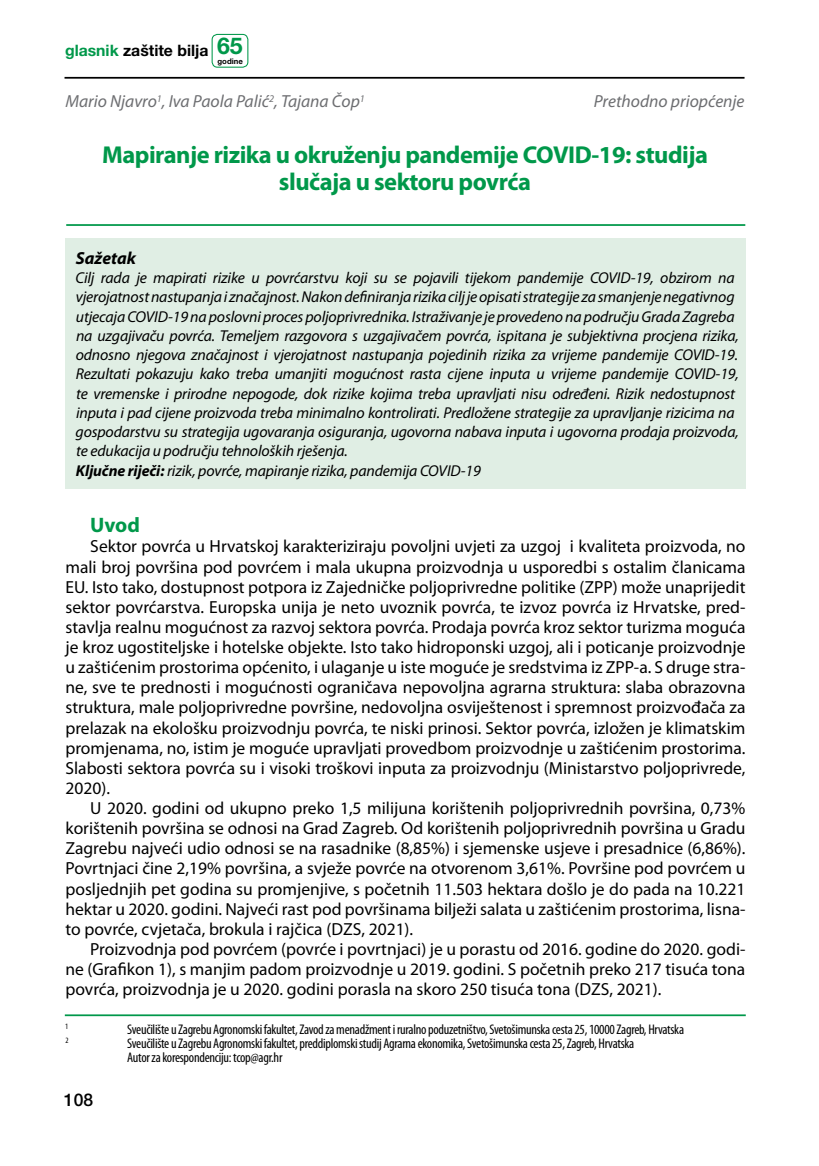
<style>
.page{position:relative;width:819px;height:1166px;background:#fff}
.page>*{position:absolute;margin:0;border:0;box-sizing:border-box;transform-origin:0 0}
.t1{font:700 24.5px/26.2px "Myriad Pro";letter-spacing:-.02em;color:#00984a;text-align:center}
.t2{font:700 21px "Myriad Pro";color:#00984a}
.t3{font:17.5px/20.1px "Myriad Pro";color:#000;text-align:justify}
.t4{font:italic 17.5px "Myriad Pro";color:#6d6e71}
.t5{font:italic 700 17.5px "Myriad Pro";color:#000}
.t6{font:500 17.5px "Helvetica Neue LT Pro";color:#000}
.t7{font:italic 15.75px/19.2px "Myriad Pro";letter-spacing:-.01em;color:#000}
.t8{font:700 15.75px "Helvetica Neue LT Pro";color:#000}
.t9{font:condensed 14px/14px "Myriad Pro";letter-spacing:-.02em;color:#000}
.t10{font:condensed 8.22px "Myriad Pro";color:#000}
.t11{font:700 7.7px "Helvetica Neue LT Pro";color:#000}
.s1{color:#00984a}
.s2{font-size:23.1px;color:#00984a}
.s3{font-weight:700}
</style>
<div class="page">
<hr style="left:64px;top:77px;width:680px;height:2px;background:#000">
<div style="left:211px;top:34px;width:37px;height:34px;border:1px solid #00984a;border-radius:5px"></div>
<div style="left:65px;top:238px;width:680px;height:250px;background:#e0eee4"></div>
<hr style="left:65px;top:1014px;width:680px;height:2px;background:#00984a">
<hr style="left:66px;top:224px;width:679px;height:2px;background:#00984a">
<p class="t8" style="left:65px;top:41px;width:179px"><span class="s1">glasnik</span> zaštite bilja <span class="s2">65</span></p>
<p class="t11" style="left:217px;top:56px;width:27px">godine</p>
<p class="t4" style="left:65px;top:91px;width:301px">Mario Njavro<sup>1</sup>, Iva Paola Palić<sup>2</sup>, Tajana Čop<sup>1</sup></p>
<p class="t4" style="left:594px;top:91px;width:152px">Prethodno priopćenje</p>
<h1 class="t1" style="left:102px;top:141px;width:607px">Mapiranje rizika u okruženju pandemije COVID-19: studija slučaja u sektoru povrća</h1>
<p class="t5" style="left:76px;top:247px;width:62px">Sažetak</p>
<p class="t7" style="left:75px;top:268px;width:664px">Cilj rada je mapirati rizike u povrćarstvu koji su se pojavili tijekom pandemije COVID-19, obzirom na vjerojatnost nastupanja i značajnost. Nakon definiranja rizika cilj je opisati strategije za smanjenje negativnog utjecaja COVID-19 na poslovni proces poljoprivrednika. Istraživanje je provedeno na području Grada Zagreba na uzgajivaču povrća. Temeljem razgovora s uzgajivačem povrća, ispitana je subjektivna procjena rizika, odnosno njegova značajnost i vjerojatnost nastupanja pojedinih rizika za vrijeme pandemije COVID-19.<br>Rezultati pokazuju kako treba umanjiti mogućnost rasta cijene inputa u vrijeme pandemije COVID-19, te vremenske i prirodne nepogode, dok rizike kojima treba upravljati nisu određeni. Rizik nedostupnost inputa i pad cijene proizvoda treba minimalno kontrolirati. Predložene strategije za upravljanje rizicima na gospodarstvu su strategija ugovaranja osiguranja, ugovorna nabava inputa i ugovorna prodaja proizvoda, te edukacija u području tehnoloških rješenja.<br><span class="s3">Ključne riječi:</span> rizik, povrće, mapiranje rizika, pandemija COVID-19</p>
<p class="t2" style="left:90px;top:511px;width:51px">Uvod</p>
<p class="t3" style="left:65px;top:536px;width:681px;text-indent:25px">Sektor povrća u Hrvatskoj karakteriziraju povoljni uvjeti za uzgoj i kvaliteta proizvoda, no mali broj površina pod povrćem i mala ukupna proizvodnja u usporedbi s ostalim članicama EU. Isto tako, dostupnost potpora iz Zajedničke poljoprivredne politike (ZPP) može unaprijedit sektor povrćarstva. Europska unija je neto uvoznik povrća, te izvoz povrća iz Hrvatske, pred&shy;stavlja realnu mogućnost za razvoj sektora povrća. Prodaja povrća kroz sektor turizma moguća je kroz ugostiteljske i hotelske objekte. Isto tako hidroponski uzgoj, ali i poticanje proizvodnje u zaštićenim prostorima općenito, i ulaganje u iste moguće je sredstvima iz ZPP-a. S druge stra&shy;ne, sve te prednosti i mogućnosti ograničava nepovoljna agrarna struktura: slaba obrazovna struktura, male poljoprivredne površine, nedovoljna osviještenost i spremnost proizvođača za prelazak na ekološku proizvodnju povrća, te niski prinosi. Sektor povrća, izložen je klimatskim promjenama, no, istim je moguće upravljati provedbom proizvodnje u zaštićenim prostorima.<br>Slabosti sektora povrća su i visoki troškovi inputa za proizvodnju (Ministarstvo poljoprivrede, 2020).</p>
<p class="t3" style="left:65px;top:798px;width:681px;text-indent:25px">U 2020. godini od ukupno preko 1,5 milijuna korištenih poljoprivrednih površina, 0,73% korištenih površina se odnosi na Grad Zagreb. Od korištenih poljoprivrednih površina u Gradu Zagrebu najveći udio odnosi se na rasadnike (8,85%) i sjemenske usjeve i presadnice (6,86%).<br>Povrtnjaci čine 2,19% površina, a svježe povrće na otvorenom 3,61%. Površine pod povrćem u posljednjih pet godina su promjenjive, s početnih 11.503 hektara došlo je do pada na 10.221 hektar u 2020. godini. Najveći rast pod površinama bilježi salata u zaštićenim prostorima, lisna&shy;to povrće, cvjetača, brokula i rajčica (DZS, 2021).</p>
<p class="t3" style="left:65px;top:939px;width:681px;text-indent:25px">Proizvodnja pod povrćem (povrće i povrtnjaci) je u porastu od 2016. godine do 2020. godi&shy;ne (Grafikon 1), s manjim padom proizvodnje u 2019. godini. S početnih preko 217 tisuća tona povrća, proizvodnja je u 2020. godini porasla na skoro 250 tisuća tona (DZS, 2021).</p>
<p class="t10" style="left:65px;top:1021px;width:5px">1</p>
<p class="t9" style="left:127px;top:1022px;width:558px">Sveučilište u Zagrebu Agronomski fakultet, Zavod za menadžment i ruralno poduzetništvo, Svetošimunska cesta 25, 10000 Zagreb, Hrvatska</p>
<p class="t10" style="left:65px;top:1035px;width:5px">2</p>
<p class="t9" style="left:127px;top:1036px;width:508px">Sveučilište u Zagrebu Agronomski fakultet, preddiplomski studij Agrarna ekonomika, Svetošimunska cesta 25, Zagreb, Hrvatska<br>Autor za korespondenciju: tcop@agr.hr</p>
<p class="t6" style="left:64px;top:1090px;width:31px">108</p>
</div>
